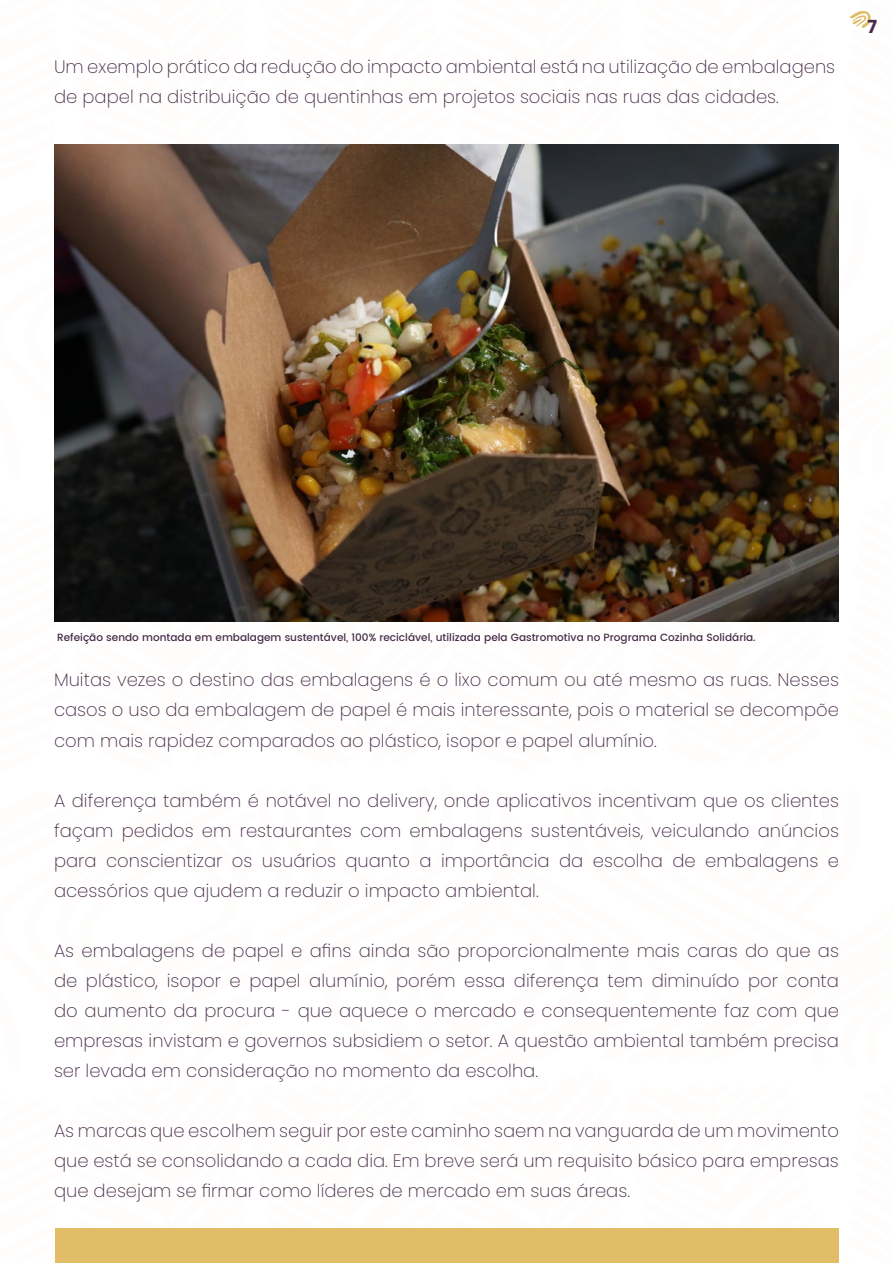
<style>
.page{position:relative;width:893px;height:1263px;background:#fff}
.page>*{position:absolute;margin:0;border:0;box-sizing:border-box;transform-origin:0 0}
.t1{font:200 18px/30px "Poppins";color:#452c48;text-align:justify}
.t2{font:700 18px "Poppins";color:#4a294a}
.t3{font:500 10.5px "Poppins";color:#452c48}
</style>
<div class="page">
<svg style="left:849px;top:10px;width:22px;height:19px"></svg>
<img style="left:54px;top:144px;width:785px;height:477px">
<div style="left:55px;top:1229px;width:783px;height:34px;background:#e0bd66"></div>
<p class="t1" style="left:54px;top:52px;width:783px">Um exemplo prático da redução do impacto ambiental está na utilização de embalagens de papel na distribuição de quentinhas em projetos sociais nas ruas das cidades.</p>
<p class="t2" style="left:868px;top:17px;width:11px">7</p>
<p class="t3" style="left:57px;top:629px;width:700px">Refeição sendo montada em embalagem sustentável, 100% reciclável, utilizada pela Gastromotiva no Programa Cozinha Solidária.</p>
<p class="t1" style="left:54px;top:665px;width:786px">Muitas vezes o destino das embalagens é o lixo comum ou até mesmo as ruas. Nesses casos o uso da embalagem de papel é mais interessante, pois o material se decompõe com mais rapidez comparados ao plástico, isopor e papel alumínio.</p>
<p class="t1" style="left:54px;top:785px;width:786px">A diferença também é notável no delivery, onde aplicativos incentivam que os clientes façam pedidos em restaurantes com embalagens sustentáveis, veiculando anúncios para conscientizar os usuários quanto a importância da escolha de embalagens e acessórios que ajudem a reduzir o impacto ambiental.</p>
<p class="t1" style="left:54px;top:935px;width:786px">As embalagens de papel e afins ainda são proporcionalmente mais caras do que as de plástico, isopor e papel alumínio, porém essa diferença tem diminuído por conta do aumento da procura - que aquece o mercado e consequentemente faz com que empresas invistam e governos subsidiem o setor. A questão ambiental também precisa ser levada em consideração no momento da escolha.</p>
<p class="t1" style="left:54px;top:1115px;width:786px">As marcas que escolhem seguir por este caminho saem na vanguarda de um movimento que está se consolidando a cada dia. Em breve será um requisito básico para empresas que desejam se firmar como líderes de mercado em suas áreas.</p>
</div>
